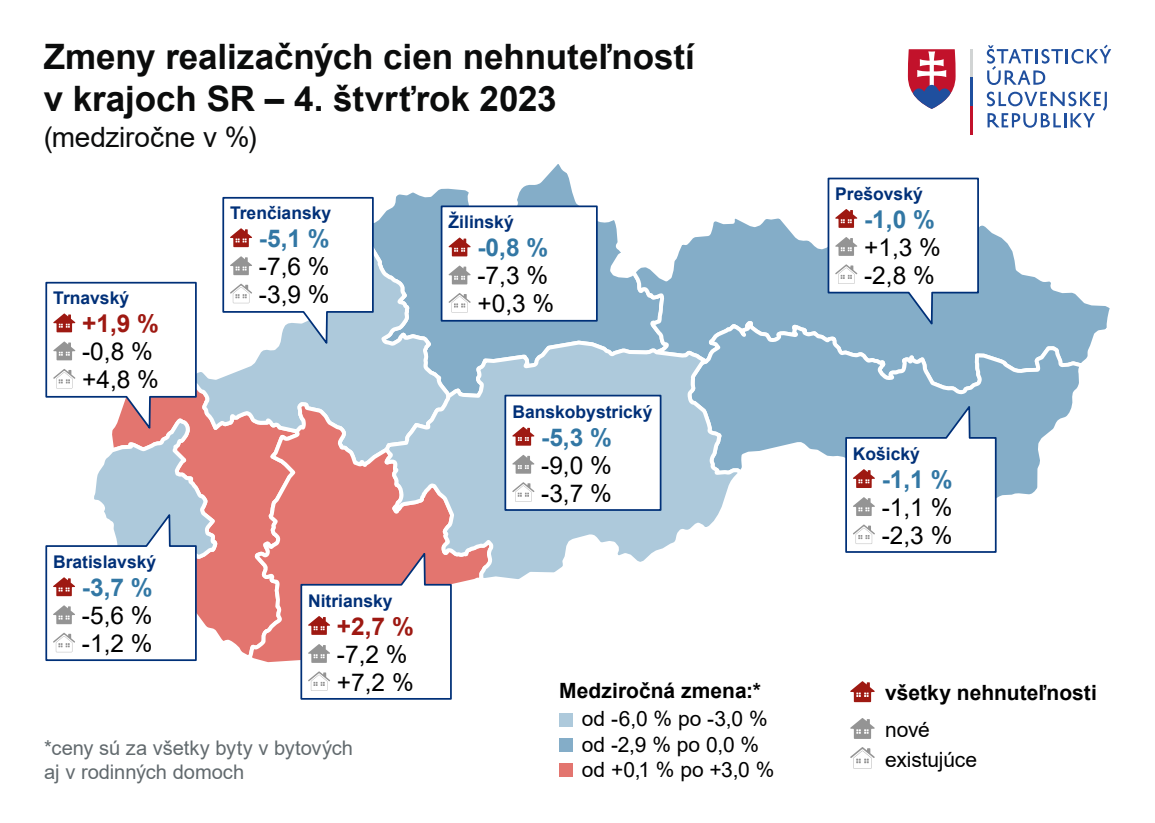
<style>
.page{position:relative;width:1155px;height:823px;background:#fff}
.page>*{position:absolute;margin:0;border:0;box-sizing:border-box;transform-origin:0 0}
.t1{font:700 35px/42px "Arial";letter-spacing:-.005em;color:#0b0c0c}
.t2{font:28px "Arial";letter-spacing:-.005em;color:#0b0c0c}
.t3{font:24.5px/28px "Arial";color:#000}
.t4{font:700 24.5px "Arial";color:#3277a4}
.t5{font:700 24.5px "Arial";color:#9e1912}
.t6{font:21px/25.2px "Arial";letter-spacing:-.005em;color:#000}
.t7{font:700 21px "Arial";color:#000}
.t8{font:20.12px/24.2px "Arial";letter-spacing:-.005em;color:#626a6e}
.t9{font:700 17.5px "Arial";color:#003078}
</style>
<div class="page">
<svg style="left:452px;top:164px;width:122px;height:32px"></svg>
<svg style="left:662px;top:218px;width:448px;height:132px"></svg>
<svg style="left:686px;top:319px;width:402px;height:178px"></svg>
<svg style="left:662px;top:338px;width:85px;height:211px"></svg>
<svg style="left:987px;top:45px;width:124px;height:40px"></svg>
<svg style="left:987px;top:92px;width:120px;height:36px"></svg>
<svg style="left:908px;top:49px;width:48px;height:60px"></svg>
<hr style="left:970px;top:49px;width:2px;height:29px;background:#d1d4d4">
<hr style="left:970px;top:78px;width:2px;height:28px;background:#1f4f9e">
<hr style="left:970px;top:106px;width:2px;height:28px;background:#c2122b">
<div style="left:559px;top:713px;width:14px;height:13px;background:#adc9db"></div>
<div style="left:559px;top:738px;width:14px;height:13px;background:#84adc8"></div>
<div style="left:559px;top:763px;width:14px;height:13px;background:#e3756f"></div>
<svg style="left:850px;top:681px;width:25px;height:21px"></svg>
<svg style="left:850px;top:718px;width:25px;height:20px"></svg>
<svg style="left:850px;top:747px;width:25px;height:21px"></svg>
<svg style="left:45px;top:196px;width:617px;height:504px"></svg>
<svg style="left:844px;top:401px;width:154px;height:152px"></svg>
<svg style="left:827px;top:177px;width:153px;height:152px"></svg>
<h1 class="t1" style="left:44px;top:36px;width:653px">Zmeny realizačných cien nehnuteľností v krajoch SR – 4. štvrťrok 2023</h1>
<h2 class="t2" style="left:44px;top:117px;width:215px">(medziročne v %)</h2>
<p class="t9" style="left:53px;top:286px;width:77px">Trnavský</p>
<h3 class="t5" style="left:82px;top:306px;width:78px">+1,9 %</h3>
<h3 class="t3" style="left:82px;top:337px;width:78px">-0,8 % +4,8 %</h3>
<p class="t9" style="left:53px;top:549px;width:105px">Bratislavský</p>
<h3 class="t4" style="left:82px;top:570px;width:72px">-3,7 %</h3>
<h3 class="t3" style="left:82px;top:601px;width:72px">-5,6 % -1,2 %</h3>
<p class="t9" style="left:230px;top:201px;width:103px">Trenčiansky</p>
<h3 class="t4" style="left:259px;top:221px;width:72px">-5,1 %</h3>
<h3 class="t3" style="left:259px;top:252px;width:72px">-7,6 % -3,9 %</h3>
<p class="t9" style="left:308px;top:588px;width:86px">Nitriansky</p>
<h3 class="t5" style="left:337px;top:609px;width:78px">+2,7 %</h3>
<h3 class="t3" style="left:337px;top:640px;width:78px">-7,2 % +7,2 %</h3>
<p class="t8" style="left:44px;top:735px;width:310px">*ceny sú za všetky byty v bytových aj v rodinných domoch</p>
<p class="t9" style="left:449px;top:210px;width:67px">Žilinský</p>
<h3 class="t4" style="left:477px;top:230px;width:72px">-0,8 %</h3>
<h3 class="t3" style="left:477px;top:262px;width:78px">-7,3 % +0,3 %</h3>
<p class="t9" style="left:512px;top:399px;width:142px">Banskobystrický</p>
<h3 class="t4" style="left:541px;top:420px;width:72px">-5,3 %</h3>
<h3 class="t3" style="left:541px;top:451px;width:72px">-9,0 % -3,7 %</h3>
<p class="t7" style="left:559px;top:675px;width:203px">Medziročná zmena:*</p>
<p class="t6" style="left:582px;top:706px;width:194px">od -6,0 % po -3,0 % od -2,9 % po 0,0 % od +0,1 % po +3,0 %</p>
<p class="t9" style="left:835px;top:181px;width:89px">Prešovský</p>
<h3 class="t4" style="left:864px;top:202px;width:72px">-1,0 %</h3>
<h3 class="t3" style="left:864px;top:233px;width:78px">+1,3 % -2,8 %</h3>
<p class="t9" style="left:853px;top:441px;width:69px">Košický</p>
<h3 class="t4" style="left:882px;top:462px;width:72px">-1,1 %</h3>
<h3 class="t3" style="left:882px;top:493px;width:72px">-1,1 % -2,3 %</h3>
<p class="t7" style="left:885px;top:678px;width:213px">všetky nehnuteľnosti</p>
<p class="t6" style="left:885px;top:714px;width:94px;line-height:29.8px">nové existujúce</p>
</div>
